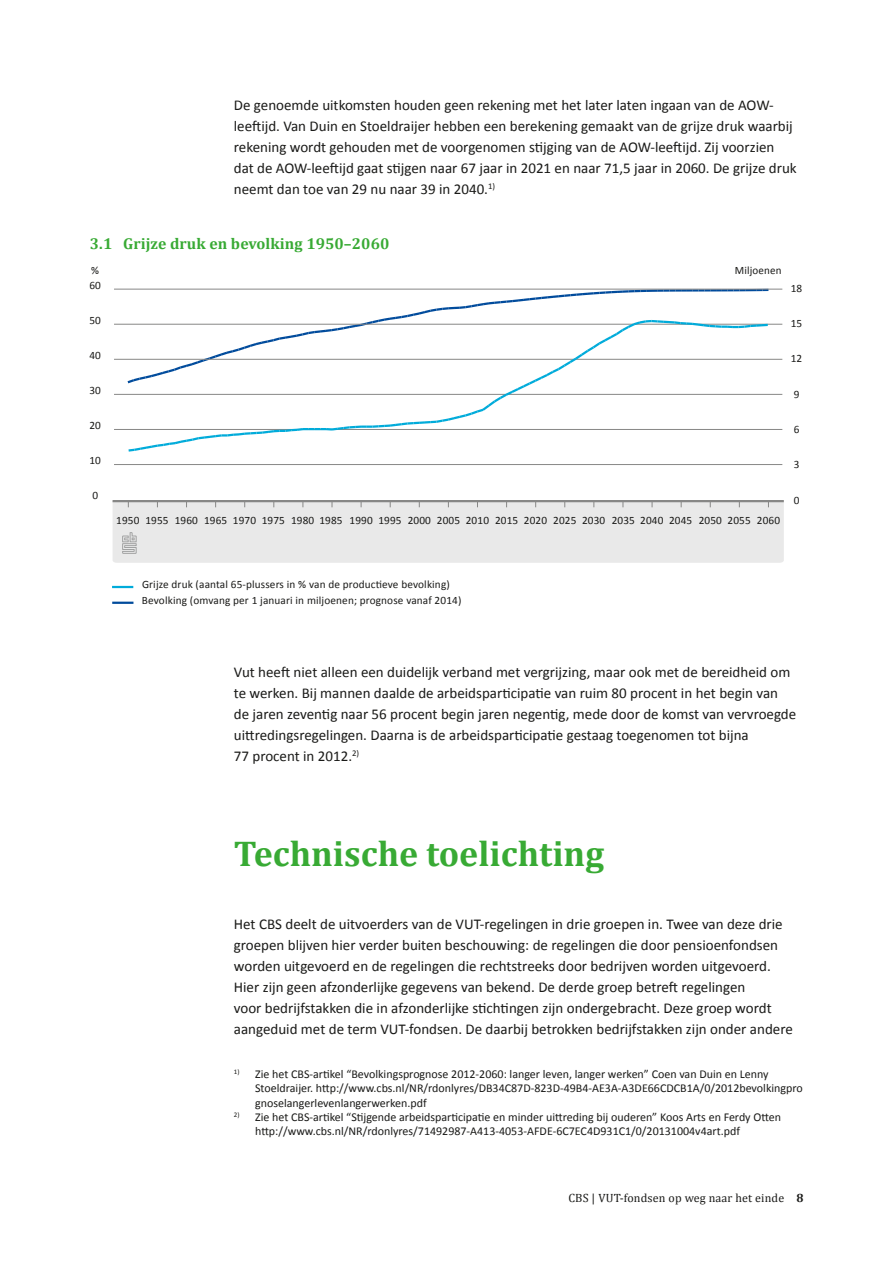
<style>
.page{position:relative;width:893px;height:1263px;background:#fff}
.page>*{position:absolute;margin:0;border:0;box-sizing:border-box;transform-origin:0 0}
._005_Kop_literatuur{font:700 36px "Cambria";color:#38aa34}
.t1{font:700 15.75px "Cambria";letter-spacing:.005em;color:#38aa34}
._004_brood{font:15px/21px "Calibri";color:#1a1a18}
._004_Voetnoottekst{font:12px/14.4px "Calibri";color:#1a1a18}
.t2{font:12px "Cambria";letter-spacing:.01em;color:#1a1a18}
.t3{font:11.25px/15.8px "Calibri";letter-spacing:.01em;color:#1a1a18}
.s1{font-weight:700}
</style>
<div class="page">
<hr style="left:112px;top:586px;width:21px;height:2px;background:#00abda">
<hr style="left:112px;top:602px;width:21px;height:2px;background:#004b9c">
<hr style="left:114px;top:464px;width:668px;height:1px;background:#878786">
<hr style="left:114px;top:429px;width:668px;height:1px;background:#878786">
<hr style="left:114px;top:394px;width:668px;height:1px;background:#878786">
<hr style="left:114px;top:359px;width:668px;height:1px;background:#878786">
<hr style="left:114px;top:324px;width:668px;height:1px;background:#878786">
<hr style="left:114px;top:289px;width:668px;height:1px;background:#878786">
<svg style="left:125px;top:289px;width:643px;height:163px"></svg>
<div style="left:113px;top:502px;width:671px;height:61px;background:#e9e9e9"></div>
<hr style="left:113px;top:500px;width:671px;height:2px;background:#878786">
<p class="_004_brood" style="left:234px;top:95px;width:564px">De genoemde uitkomsten houden geen rekening met het later laten ingaan van de AOW&shy;leeftijd. Van Duin en Stoeldraijer hebben een berekening gemaakt van de grijze druk waarbij rekening wordt gehouden met de voorgenomen stijging van de AOW-leeftijd. Zij voorzien dat de AOW-leeftijd gaat stijgen naar 67 jaar in 2021 en naar 71,5 jaar in 2060. De grijze druk neemt dan toe van 29 nu naar 39 in 2040.<sup>1)</sup></p>
<p class="t1" style="left:90px;top:233px;width:301px">3.1 Grijze druk en bevolking 1950–2060</p>
<p class="t3" style="left:91px;top:262px;width:9px">%</p>
<p class="t3" style="left:735px;top:262px;width:48px">Miljoenen</p>
<p class="t3" style="left:89px;top:277px;width:13px">60</p>
<p class="t3" style="left:791px;top:280px;width:13px">18</p>
<p class="t3" style="left:89px;top:312px;width:13px">50</p>
<p class="t3" style="left:791px;top:315px;width:13px">15</p>
<p class="t3" style="left:89px;top:347px;width:13px">40</p>
<p class="t3" style="left:791px;top:351px;width:13px">12</p>
<p class="t3" style="left:89px;top:383px;width:13px">30</p>
<p class="t3" style="left:794px;top:386px;width:7px">9</p>
<p class="t3" style="left:89px;top:418px;width:13px">20</p>
<p class="t3" style="left:794px;top:421px;width:7px">6</p>
<p class="t3" style="left:89px;top:453px;width:13px">10</p>
<p class="t3" style="left:794px;top:457px;width:7px">3</p>
<p class="t3" style="left:92px;top:488px;width:7px">0</p>
<p class="t3" style="left:794px;top:492px;width:7px">0</p>
<p class="t3" style="left:116px;top:512px;width:665px">1950 1955 1960 1965 1970 1975 1980 1985 1990 1995 2000 2005 2010 2015 2020 2025 2030 2035 2040 2045 2050 2055 2060</p>
<p class="t3" style="left:142px;top:577px;width:321px">Grijze druk (aantal 65-plussers in % van de productieve bevolking)<br>Bevolking (omvang per 1 januari in miljoenen; prognose vanaf 2014)</p>
<p class="_004_brood" style="left:234px;top:662px;width:564px">Vut heeft niet alleen een duidelijk verband met vergrijzing, maar ook met de bereidheid om te werken. Bij mannen daalde de arbeidsparticipatie van ruim 80 procent in het begin van de jaren zeventig naar 56 procent begin jaren negentig, mede door de komst van vervroegde uittredingsregelingen. Daarna is de arbeidsparticipatie gestaag toegenomen tot bijna<br>77 procent in 2012.<sup>2)</sup></p>
<p class="_005_Kop_literatuur" style="left:234px;top:829px;width:372px">Technische toelichting</p>
<p class="_004_brood" style="left:234px;top:914px;width:560px">Het CBS deelt de uitvoerders van de VUT-regelingen in drie groepen in. Twee van deze drie groepen blijven hier verder buiten beschouwing: de regelingen die door pensioenfondsen worden uitgevoerd en de regelingen die rechtstreeks door bedrijven worden uitgevoerd.<br>Hier zijn geen afzonderlijke gegevens van bekend. De derde groep betreft regelingen<br>voor bedrijfstakken die in afzonderlijke stichtingen zijn ondergebracht. Deze groep wordt aangeduid met de term VUT-fondsen. De daarbij betrokken bedrijfstakken zijn onder andere</p>
<p class="_004_Voetnoottekst" style="left:255px;top:1067px;width:549px;text-indent:-21px"><sup>1)</sup> Zie het CBS-artikel “Bevolkingsprognose 2012-2060: langer leven, langer werken” Coen van Duin en Lenny<br>Stoeldraijer. http://www.cbs.nl/NR/rdonlyres/DB34C87D-823D-49B4-AE3A-A3DE66CDCB1A/0/2012bevolkingpro gnoselangerlevenlangerwerken.pdf</p>
<p class="_004_Voetnoottekst" style="left:255px;top:1110px;width:527px;text-indent:-21px"><sup>2)</sup> Zie het CBS-artikel “Stijgende arbeidsparticipatie en minder uittreding bij ouderen” Koos Arts en Ferdy Otten http://www.cbs.nl/NR/rdonlyres/71492987-A413-4053-AFDE-6C7EC4D931C1/0/20131004v4art.pdf</p>
<p class="t2" style="left:568px;top:1191px;width:237px">CBS | VUT-fondsen op weg naar het einde <span class="s1">8</span></p>
</div>
